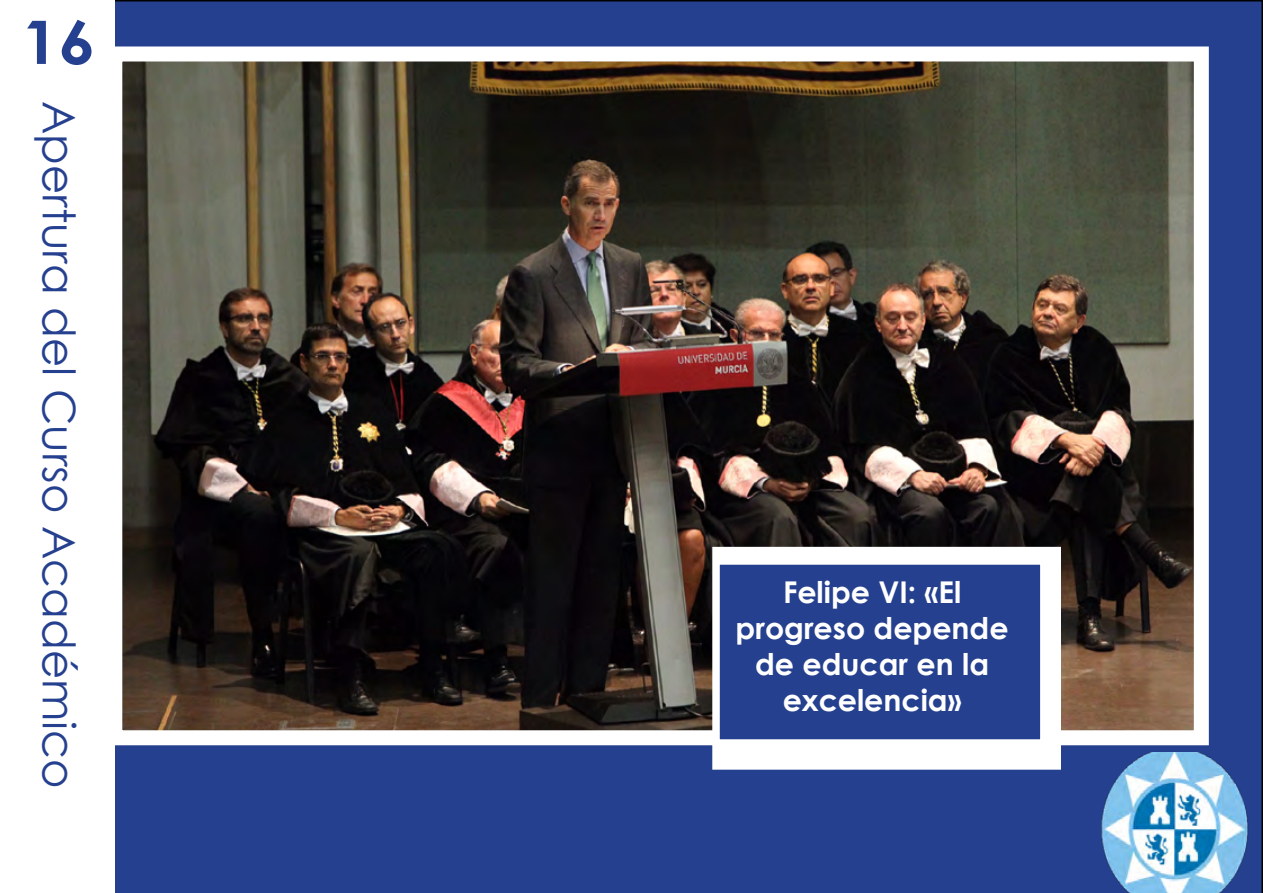
<style>
.page{position:relative;width:1263px;height:893px;background:#fff}
.page>*{position:absolute;margin:0;border:0;box-sizing:border-box;transform-origin:0 0}
.t1{font:700 60px "Century Gothic";color:#25408f;scale:1.1 1}
.t2{font:45px "Century Gothic";color:#25408f}
.t3{font:700 30px/36px "Century Gothic";color:#fff;text-align:center}
</style>
<div class="page">
<div style="left:115px;top:0;width:1148px;height:893px;background:#25408f"></div>
<img style="left:1091px;top:753px;width:172px;height:140px">
<img style="left:123px;top:62px;width:1070px;height:667px">
<div style="left:107px;top:46px;width:1102px;height:699px;border:15px solid #fff"></div>
<div style="left:712px;top:547px;width:349px;height:223px;background:#fff;border:4px solid #fff"></div>
<div style="left:714px;top:559px;width:332px;height:186px;background:#25408f;border:6px solid #fff"></div>
<h1 class="t1" style="left:22px;top:-3px;width:69px">16</h1>
<h2 class="t2" style="left:90px;top:101px;width:689px;rotate:90deg">Apertura del Curso Académico</h2>
<p class="t3" style="left:736px;top:572px;width:274px">Felipe VI: «El progreso depende de educar en la excelencia»</p>
</div>
